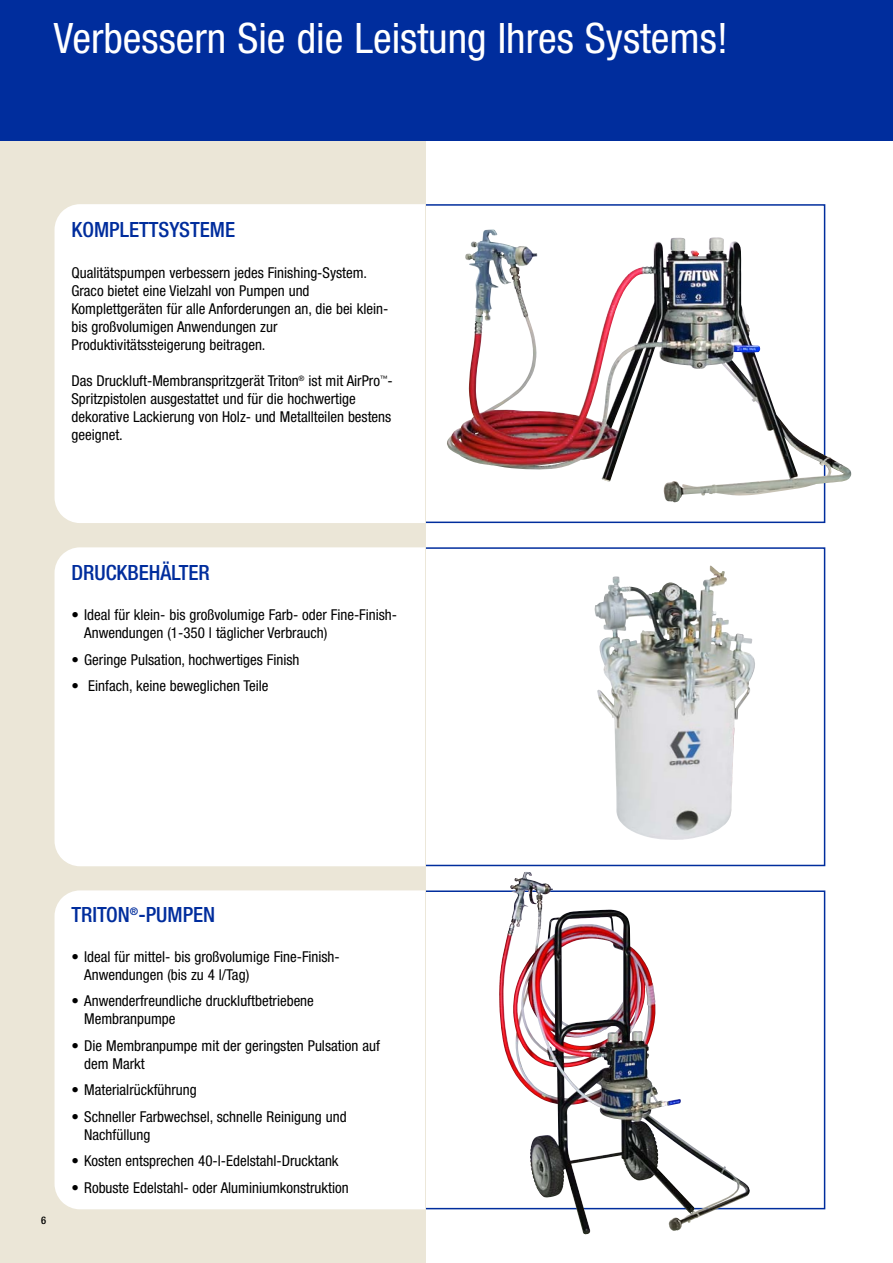
<style>
.page{position:relative;width:893px;height:1263px;background:#fff}
.page>*{position:absolute;margin:0;border:0;box-sizing:border-box;transform-origin:0 0}
.t1{font:condensed 42px "Helvetica Neue LT Std";color:#fff}
.t2{font:500 condensed 21px "Helvetica Neue LT Std";color:#002d9d}
.t3{font:condensed 15px/18px "Helvetica Neue LT Std";color:#000}
.t4{font:500 condensed 10.5px "Helvetica Neue LT Std";color:#000}
</style>
<div class="page">
<svg style="left:425px;top:203px;width:401px;height:1007px"></svg>
<div style="left:0;top:133px;width:425px;height:1130px;background:#ebe6d7"></div>
<div style="left:55px;top:204px;width:370px;height:319px;background:#fff"></div>
<div style="left:55px;top:547px;width:370px;height:319px;background:#fff"></div>
<div style="left:55px;top:890px;width:370px;height:319px;background:#fff"></div>
<div style="left:0;top:0;width:893px;height:140px;background:#002d9d"></div>
<img style="left:579px;top:237px;width:262px;height:227px">
<img style="left:594px;top:565px;width:160px;height:276px">
<img style="left:499px;top:872px;width:59px;height:274px">
<h1 class="t1" style="left:54px;top:23px;width:675px">Verbessern Sie die Leistung Ihres Systems!</h1>
<h2 class="t2" style="left:71px;top:222px;width:165px">KOMPLETTSYSTEME</h2>
<p class="t3" style="left:71px;top:265px;width:318px">Qualitätspumpen verbessern jedes Finishing-System.<br>Graco bietet eine Vielzahl von Pumpen und Komplettgeräten für alle Anforderungen an, die bei klein&shy;bis großvolumigen Anwendungen zur Produktivitätssteigerung beitragen.</p>
<p class="t3" style="left:71px;top:373px;width:323px">Das Druckluft-Membranspritzgerät Triton<sup>®</sup> ist mit AirPro<sup>™</sup>- Spritzpistolen ausgestattet und für die hochwertige dekorative Lackierung von Holz- und Metallteilen bestens geeignet.</p>
<h2 class="t2" style="left:71px;top:565px;width:140px">DRUCKBEHÄLTER</h2>
<p class="t3" style="left:84px;top:607px;width:314px;text-indent:-13px">• Ideal für klein- bis großvolumige Farb- oder Fine-Finish-<br>Anwendungen (1-350 l täglicher Verbrauch)</p>
<p class="t3" style="left:71px;top:652px;width:229px">• Geringe Pulsation, hochwertiges Finish</p>
<p class="t3" style="left:71px;top:678px;width:199px">• Einfach, keine beweglichen Teile</p>
<p class="t4" style="left:41px;top:1216px;width:7px">6</p>
<h2 class="t2" style="left:71px;top:907px;width:145px">TRITON<sup>®</sup>-PUMPEN</h2>
<p class="t3" style="left:84px;top:949px;width:257px;text-indent:-13px">• Ideal für mittel- bis großvolumige Fine-Finish-<br>Anwendungen (bis zu 4 l/Tag)</p>
<p class="t3" style="left:84px;top:993px;width:231px;text-indent:-13px">• Anwenderfreundliche druckluftbetriebene<br>Membranpumpe</p>
<p class="t3" style="left:84px;top:1038px;width:297px;text-indent:-13px">• Die Membranpumpe mit der geringsten Pulsation auf dem Markt</p>
<p class="t3" style="left:71px;top:1082px;width:127px">• Materialrückführung</p>
<p class="t3" style="left:84px;top:1109px;width:264px;text-indent:-13px">• Schneller Farbwechsel, schnelle Reinigung und<br>Nachfüllung</p>
<p class="t3" style="left:71px;top:1153px;width:269px">• Kosten entsprechen 40-l-Edelstahl-Drucktank</p>
<p class="t3" style="left:71px;top:1180px;width:279px">• Robuste Edelstahl- oder Aluminiumkonstruktion</p>
</div>
